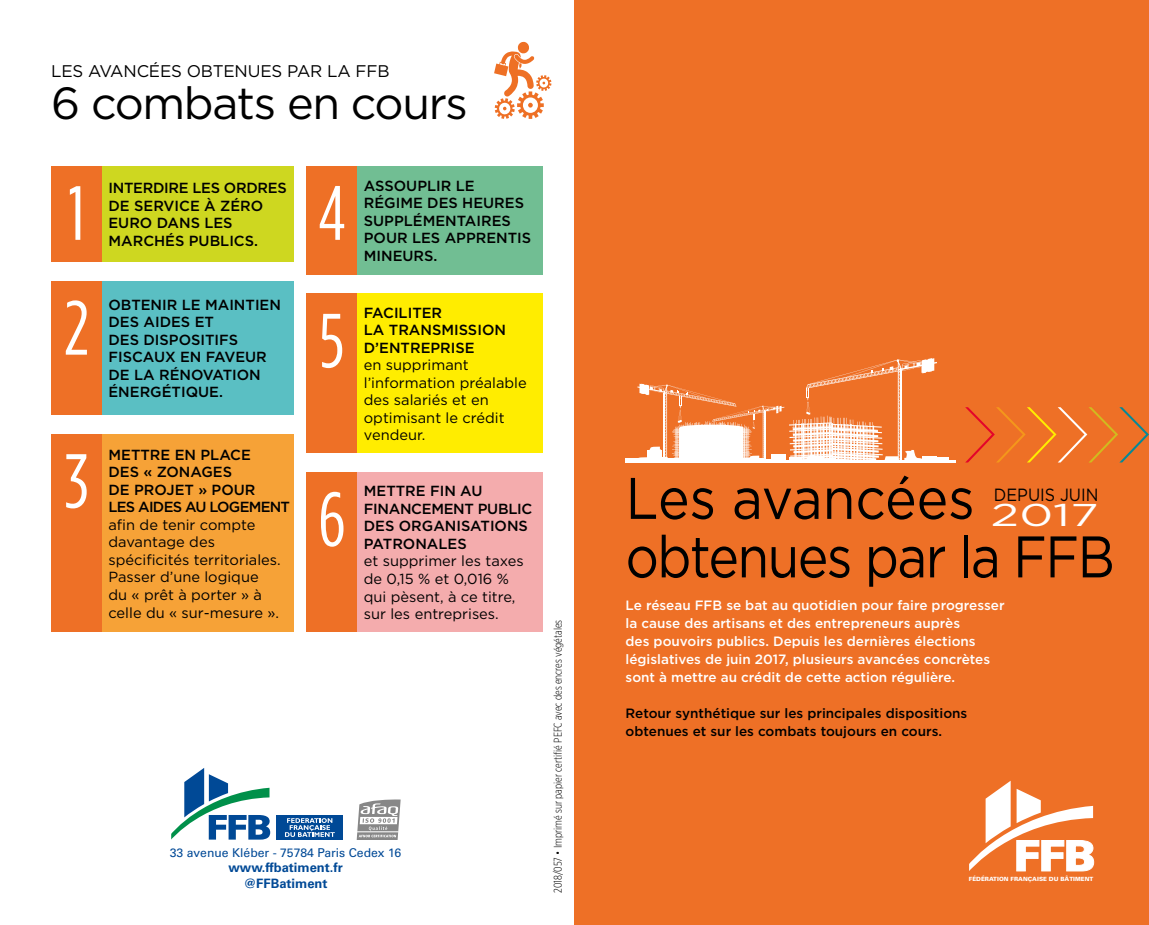
<style>
.page{position:relative;width:1149px;height:925px;background:#fff}
.page>*{position:absolute;margin:0;border:0;box-sizing:border-box;transform-origin:0 0}
.t1{font:76.5px "Gotham Condensed";color:#fff}
.t2{font:58.5px/58.5px "Gotham";letter-spacing:-.03em;color:#000;scale:.91 1}
.t3{font:45px "Gotham";letter-spacing:-.03em;color:#000}
.t4{font:31.5px "Gotham";color:#fff;scale:1.5 1}
.t5{font:17.78px "Gotham";color:#000;scale:.91 1}
.t6{font:16.88px "Gotham";letter-spacing:-.01em;color:#000}
.t7{font:500 14.62px/17.6px "Gotham";color:#000}
.t8{font:14.62px/17.6px "Gotham";color:#000}
.t9{font:500 13.5px/18px "Gotham";color:#fff}
.t10{font:500 13.5px/18px "Gotham";color:#000}
.t11{font:700 13.05px/15.5px "Univers";color:#004996;text-align:center}
.t12{font:12.15px "Univers";color:#004996}
.t13{font:300 11.25px "Gotham X Narrow";color:#000}
.t14{font:900 5.85px "Univers";color:#fff}
</style>
<div class="page">
<div style="left:51px;top:281px;width:51px;height:134px;background:#ee7026"></div>
<div style="left:102px;top:281px;width:191px;height:134px;background:#5abfc3"></div>
<div style="left:306px;top:166px;width:51px;height:108px;background:#ee7026"></div>
<div style="left:357px;top:166px;width:185px;height:108px;background:#71be93"></div>
<div style="left:276px;top:815px;width:66px;height:25px;background:#004996"></div>
<svg style="left:285px;top:818px;width:50px;height:19px"></svg>
<svg style="left:171px;top:768px;width:99px;height:71px"></svg>
<svg style="left:356px;top:837px;width:42px;height:3px"></svg>
<svg style="left:357px;top:799px;width:43px;height:38px"></svg>
<hr style="left:357px;top:831px;width:41px;height:1px;background:#fff">
<div style="left:51px;top:434px;width:51px;height:197px;background:#ee7026"></div>
<div style="left:102px;top:434px;width:191px;height:197px;background:#f6a237"></div>
<div style="left:51px;top:166px;width:51px;height:95px;background:#ee7026"></div>
<div style="left:102px;top:166px;width:191px;height:95px;background:#ced720"></div>
<div style="left:306px;top:293px;width:51px;height:160px;background:#ee7026"></div>
<div style="left:357px;top:293px;width:185px;height:160px;background:#ffed00"></div>
<div style="left:306px;top:472px;width:51px;height:159px;background:#ee7026"></div>
<div style="left:357px;top:472px;width:185px;height:159px;background:#f4acad"></div>
<div style="left:574px;top:0;width:574px;height:925px;background:#ee7026"></div>
<svg style="left:969px;top:781px;width:124px;height:90px"></svg>
<svg style="left:965px;top:407px;width:183px;height:55px"></svg>
<hr style="left:628px;top:460px;width:327px;height:2px;background:#fff">
<hr style="left:625px;top:458px;width:139px;height:4px;background:#fff">
<div style="left:934px;top:457px;width:14px;height:5px;background:#fff"></div>
<svg style="left:637px;top:358px;width:299px;height:102px"></svg>
<svg style="left:494px;top:41px;width:57px;height:78px"></svg>
<p class="t6" style="left:51px;top:61px;width:340px">LES AVANCÉES OBTENUES PAR LA FFB</p>
<h3 class="t3" style="left:51px;top:74px;width:418px">6 combats en cours</h3>
<h1 class="t1" style="left:68px;top:169px;width:18px">1</h1>
<p class="t7" style="left:108px;top:179px;width:180px">INTERDIRE LES ORDRES<br>DE SERVICE À ZÉRO<br>EURO DANS LES<br>MARCHÉS PUBLICS.</p>
<h1 class="t1" style="left:64px;top:284px;width:27px">2</h1>
<p class="t7" style="left:108px;top:295px;width:174px">OBTENIR LE MAINTIEN<br>DES AIDES ET<br>DES DISPOSITIFS<br>FISCAUX EN FAVEUR<br>DE LA RÉNOVATION<br>ÉNERGÉTIQUE.</p>
<h1 class="t1" style="left:64px;top:437px;width:26px">3</h1>
<p class="t7" style="left:108px;top:445px;width:183px">METTRE EN PLACE<br>DES « ZONAGES<br>DE PROJET » POUR<br>LES AIDES AU LOGEMENT</p>
<p class="t8" style="left:108px;top:515px;width:174px">afin de tenir compte davantage des spécificités territoriales.<br>Passer d’une logique du « prêt à porter » à celle du « sur-mesure ».</p>
<h1 class="t1" style="left:318px;top:169px;width:29px">4</h1>
<p class="t7" style="left:364px;top:177px;width:169px">ASSOUPLIR LE<br>RÉGIME DES HEURES<br>SUPPLÉMENTAIRES<br>POUR LES APPRENTIS<br>MINEURS.</p>
<h1 class="t1" style="left:319px;top:297px;width:27px">5</h1>
<p class="t7" style="left:364px;top:303px;width:144px">FACILITER<br>LA TRANSMISSION<br>D’ENTREPRISE</p>
<p class="t8" style="left:364px;top:356px;width:164px">en supprimant l’information préalable des salariés et en optimisant le crédit vendeur.</p>
<h1 class="t1" style="left:318px;top:476px;width:29px">6</h1>
<p class="t7" style="left:364px;top:482px;width:170px">METTRE FIN AU<br>FINANCEMENT PUBLIC<br>DES ORGANISATIONS<br>PATRONALES</p>
<p class="t8" style="left:364px;top:552px;width:161px">et supprimer les taxes de 0,15 % et 0,016 % qui pèsent, à ce titre, sur les entreprises.</p>
<p class="t12" style="left:170px;top:845px;width:233px">33 avenue Kléber - 75784 Paris Cedex 16</p>
<p class="t11" style="left:228px;top:860px;width:116px">www.ffbatiment.fr @FFBatiment</p>
<p class="t13" style="left:551px;top:893px;width:275px;rotate:-90deg">2018/057 • Imprimé sur papier certifié PEFC avec des encres végétales</p>
<h2 class="t2" style="left:625px;top:468px;width:539px">Les avancées obtenues par la FFB</h2>
<p class="t5" style="left:993px;top:483px;width:116px">DEPUIS JUIN</p>
<h3 class="t4" style="left:990px;top:495px;width:73px">2017</h3>
<p class="t9" style="left:625px;top:596px;width:380px">Le réseau FFB se bat au quotidien pour faire progresser la cause des artisans et des entrepreneurs auprès<br>des pouvoirs publics. Depuis les dernières élections législatives de juin 2017, plusieurs avancées concrètes sont à mettre au crédit de cette action régulière.</p>
<p class="t10" style="left:625px;top:704px;width:343px">Retour synthétique sur les principales dispositions obtenues et sur les combats toujours en cours.</p>
<p class="t14" style="left:968px;top:875px;width:126px">FÉDÉRATION FRANÇAISE DU BÂTIMENT</p>
</div>
